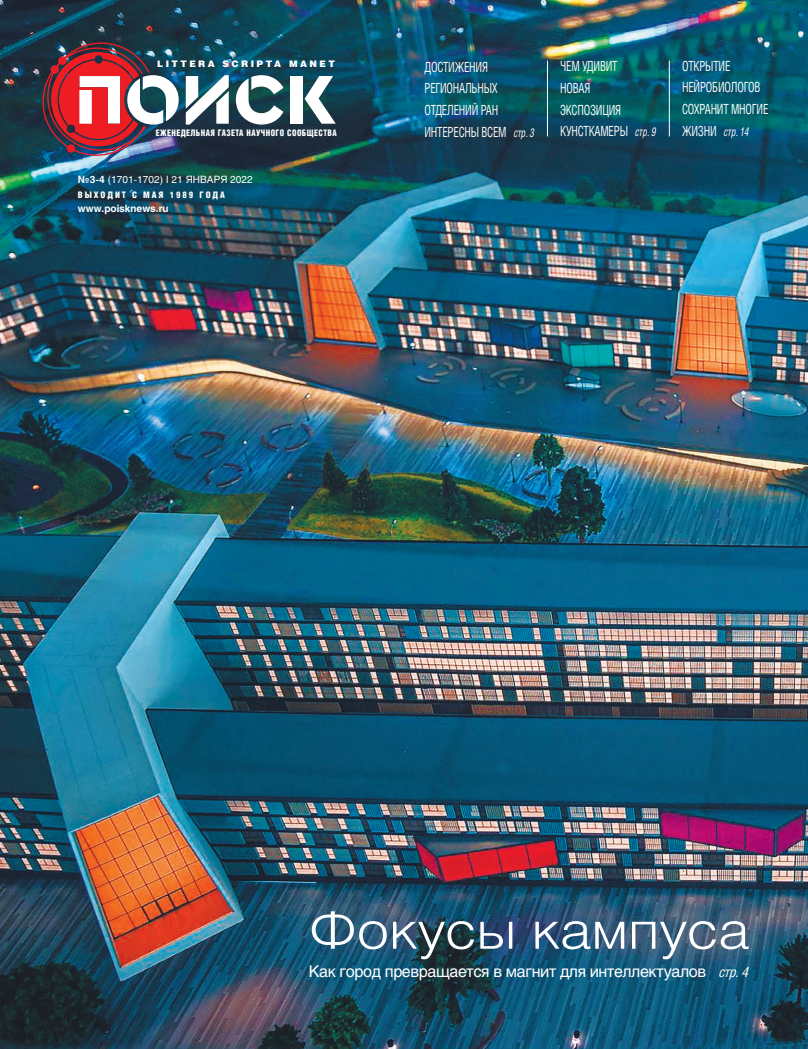
<style>
.page{position:relative;width:808px;height:1049px;background:#fff}
.page>*{position:absolute;margin:0;border:0;box-sizing:border-box;transform-origin:0 0}
.t1{font:52px "Helios Light C";letter-spacing:-.01em;color:#fff;scale:1.11 1}
.t2{font:16.1px "Helios C";letter-spacing:-.025em;color:#fff}
.t3{font:14px/21.7px "Helios Cond C";letter-spacing:-.02em;color:#fff;scale:.8 1}
.t4{font:italic 12px "Helios Cond C";color:#fff;scale:.8 1}
.t5{font:10px "Helios C";letter-spacing:.005em;color:#fff}
.t6{font:700 10px "Helios C";color:#fff}
.t7{font:9px "Helios Cond Black C";letter-spacing:.05em;color:#fff;scale:.9 1}
.t8{font:9px "Helios Cond Black C";letter-spacing:.21em;color:#fff}
.t9{font:9px "Helios Black C";letter-spacing:.27em;color:#fff}
.s1{font-weight:700}
.s2{font-style:italic;font-size:12px}
.s3{font-style:normal;font-size:14px}
.s4{font-family:"Helios Cond C";font-style:italic;font-size:14px}
</style>
<div class="page">
<img style="left:0;top:0;width:808px;height:1049px">
<img style="left:42px;top:42px;width:137px;height:114px">
<svg style="left:186px;top:75px;width:43px;height:50px"></svg>
<svg style="left:236px;top:75px;width:47px;height:50px"></svg>
<div style="left:290px;top:76px;width:13px;height:48px;background:#fff"></div>
<svg style="left:305px;top:76px;width:31px;height:48px"></svg>
<hr style="left:547px;top:61px;width:1px;height:75px;background:#fff">
<hr style="left:669px;top:61px;width:1px;height:75px;background:#fff">
<p class="t9" style="left:157px;top:61px;width:179px">LITTERA SCRIPTA MANET</p>
<p class="t7" style="left:156px;top:128px;width:202px">ЕЖЕНЕДЕЛЬНАЯ ГАЗЕТА НАУЧНОГО СООБЩЕСТВА</p>
<p class="t5" style="left:78px;top:174px;width:176px"><span class="s1">№3-4</span> (1701-1702) I 21 ЯНВАРЯ 2022</p>
<p class="t8" style="left:78px;top:189px;width:148px">ВЫХОДИТ С МАЯ 1989 ГОДА</p>
<p class="t6" style="left:78px;top:203px;width:92px">www.poisknews.ru</p>
<p class="t3" style="left:424px;top:56px;width:139px">ДОСТИЖЕНИЯ<br>РЕГИОНАЛЬНЫХ<br>ОТДЕЛЕНИЙ РАН<br>ИНТЕРЕСНЫ ВСЕМ <span class="s2">стр. 3</span></p>
<p class="t3" style="left:560px;top:55px;width:121px">ЧЕМ УДИВИТ<br>НОВАЯ<br>ЭКСПОЗИЦИЯ<br>КУНСТКАМЕРЫ <span class="s2">стр. 9</span></p>
<p class="t3" style="left:682px;top:55px;width:109px">ОТКРЫТИЕ<br>НЕЙРОБИОЛОГОВ<br>СОХРАНИТ МНОГИЕ</p>
<p class="t4" style="left:682px;top:124px;width:85px"><span class="s3">ЖИЗНИ</span> стр. 14</p>
<h1 class="t1" style="left:309px;top:899px;width:399px">Фокусы кампуса</h1>
<p class="t2" style="left:309px;top:962px;width:445px">Как город превращается в магнит для интеллектуалов <span class="s4">стр.4</span></p>
</div>
